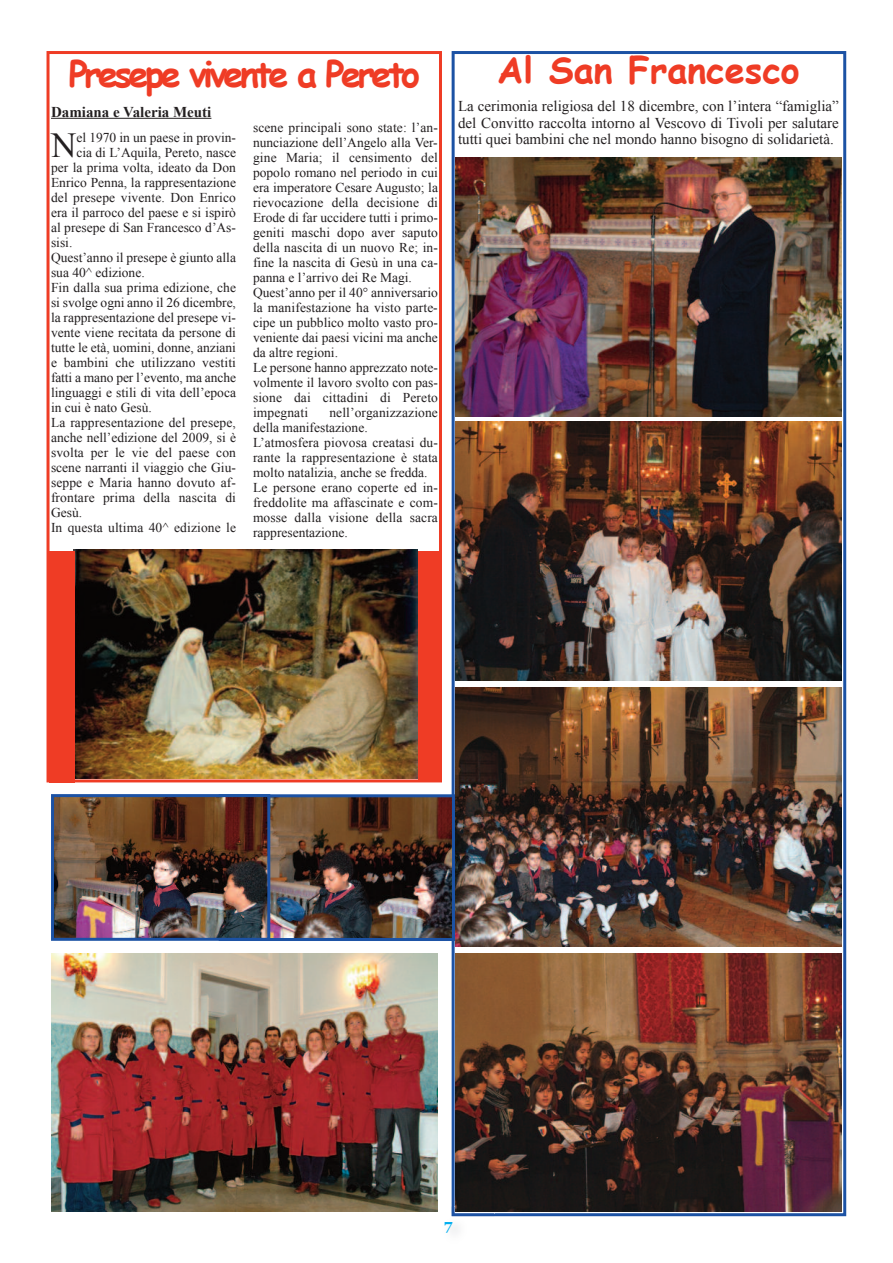
<style>
.page{position:relative;width:893px;height:1263px;background:#fff}
.page>*{position:absolute;margin:0;border:0;box-sizing:border-box;transform-origin:0 0}
.t1{font:700 36px "Comic Sans MS";letter-spacing:-.1em;color:#ef3c25}
.t2{font:700 36px "Comic Sans MS";color:#ef3c25}
.t3{font:35.1px "Times New Roman";color:#231f20}
.t4{font:15px/16.5px "Times New Roman";color:#231f20;text-align:justify}
.t5{font:700 15px "Times New Roman";color:#231f20}
.t6{font:700 15px "Georgia";color:#00aeef}
.t7{font:13.5px/15px "Times New Roman";color:#231f20}
</style>
<div class="page">
<div style="left:47px;top:51px;width:395px;height:731px;border:3px solid #ef3c25"></div>
<img style="left:51px;top:953px;width:387px;height:259px">
<div style="left:452px;top:51px;width:394px;height:1165px;border:3px solid #1c52a4"></div>
<img style="left:451px;top:1206px;width:44px;height:26px">
<img style="left:415px;top:1206px;width:23px;height:6px">
<img style="left:452px;top:1206px;width:43px;height:10px">
<hr style="left:51px;top:118px;width:160px;height:1px;background:#231f20">
<img style="left:455px;top:953px;width:387px;height:259px">
<img style="left:455px;top:157px;width:387px;height:259px">
<img style="left:455px;top:687px;width:387px;height:259px">
<img style="left:455px;top:422px;width:387px;height:259px">
<img style="left:74px;top:549px;width:343px;height:230px">
<img style="left:270px;top:798px;width:181px;height:139px">
<div style="left:219px;top:794px;width:236px;height:147px;border:3px solid #1c52a4"></div>
<div style="left:50px;top:551px;width:25px;height:231px;background:#ef3c25"></div>
<div style="left:418px;top:551px;width:21px;height:228px;background:#ef3c25"></div>
<img style="left:55px;top:798px;width:211px;height:139px">
<div style="left:51px;top:794px;width:219px;height:147px;border:3px solid #1c52a4"></div>
<h1 class="t1" style="left:69px;top:48px;width:353px">Presepe vivente a Pereto</h1>
<p class="t7" style="left:253px;top:120px;width:186px">scene principali sono state: l’an&shy;nunciazione dell’Angelo alla Ver&shy;gine Maria; il censimento del popolo romano nel periodo in cui era imperatore Cesare Augusto; la rievocazione della decisione di<br>Erode di far uccidere tutti i primo&shy;geniti maschi dopo aver saputo della nascita di un nuovo Re; in&shy;fine la nascita di Gesù in una ca&shy;panna e l’arrivo dei Re Magi.<br>Quest’anno per il 40° anniversario la manifestazione ha visto parte&shy;cipe un pubblico molto vasto pro&shy;veniente dai paesi vicini ma anche da altre regioni.<br>Le persone hanno apprezzato note&shy;volmente il lavoro svolto con pas&shy;sione dai cittadini di Pereto impegnati</p>
<p class="t5" style="left:51px;top:103px;width:162px">Damiana e Valeria Meuti</p>
<h2 class="t3" style="left:51px;top:126px;width:27px">N</h2>
<p class="t7" style="left:76px;top:130px;width:161px">el 1970 in un paese in provin-</p>
<p class="t7" style="left:76px;top:145px;width:161px">cia di L’Aquila, Pereto, nasce</p>
<p class="t7" style="left:51px;top:160px;width:186px">per la prima volta, ideato da Don</p>
<p class="t7" style="left:51px;top:175px;width:186px">Enrico Penna, la rappresentazione</p>
<p class="t7" style="left:51px;top:190px;width:186px">del presepe vivente. Don Enrico</p>
<p class="t7" style="left:51px;top:205px;width:186px">era il parroco del paese e si ispirò</p>
<p class="t7" style="left:51px;top:220px;width:186px">al presepe di San Francesco d’As-</p>
<p class="t7" style="left:51px;top:235px;width:23px">sisi.</p>
<p class="t7" style="left:51px;top:250px;width:186px">Quest’anno il presepe è giunto alla</p>
<p class="t7" style="left:51px;top:265px;width:95px">sua 40^ edizione.</p>
<p class="t7" style="left:51px;top:280px;width:186px">Fin dalla sua prima edizione, che</p>
<p class="t7" style="left:51px;top:295px;width:186px">si svolge ogni anno il 26 dicembre,</p>
<p class="t7" style="left:51px;top:310px;width:186px">la rappresentazione del presepe vi-</p>
<p class="t7" style="left:51px;top:325px;width:186px">vente viene recitata da persone di</p>
<p class="t7" style="left:51px;top:340px;width:186px">tutte le età, uomini, donne, anziani</p>
<p class="t7" style="left:51px;top:355px;width:186px">e bambini che utilizzano vestiti</p>
<p class="t7" style="left:51px;top:370px;width:186px">fatti a mano per l’evento, ma anche</p>
<p class="t7" style="left:51px;top:385px;width:186px">linguaggi e stili di vita dell’epoca</p>
<p class="t7" style="left:51px;top:400px;width:102px">in cui è nato Gesù.</p>
<p class="t7" style="left:51px;top:415px;width:186px">La rappresentazione del presepe,</p>
<p class="t7" style="left:51px;top:430px;width:186px">anche nell’edizione del 2009, si è</p>
<p class="t7" style="left:51px;top:445px;width:186px">svolta per le vie del paese con</p>
<p class="t7" style="left:51px;top:460px;width:186px">scene narranti il viaggio che Giu-</p>
<p class="t7" style="left:51px;top:475px;width:186px">seppe e Maria hanno dovuto af-</p>
<p class="t7" style="left:51px;top:490px;width:186px">frontare prima della nascita di</p>
<p class="t7" style="left:51px;top:505px;width:33px">Gesù.</p>
<p class="t7" style="left:51px;top:520px;width:186px">In questa ultima 40^ edizione le</p>
<p class="t7" style="left:253px;top:405px;width:186px;text-indent:76px">nell’organizzazione della manifestazione.<br>L’atmosfera piovosa creatasi du&shy;rante la rappresentazione è stata molto natalizia, anche se fredda.<br>Le persone erano coperte ed in&shy;freddolite ma affascinate e com&shy;mosse dalla visione della sacra rappresentazione.</p>
<h1 class="t2" style="left:497px;top:43px;width:304px">Al San Francesco</h1>
<p class="t4" style="left:458px;top:98px;width:382px">La cerimonia religiosa del 18 dicembre, con l’intera “famiglia” del Convitto raccolta intorno al Vescovo di Tivoli per salutare tutti quei bambini che nel mondo hanno bisogno di solidarietà.</p>
<p class="t6" style="left:444px;top:1216px;width:10px">7</p>
</div>
